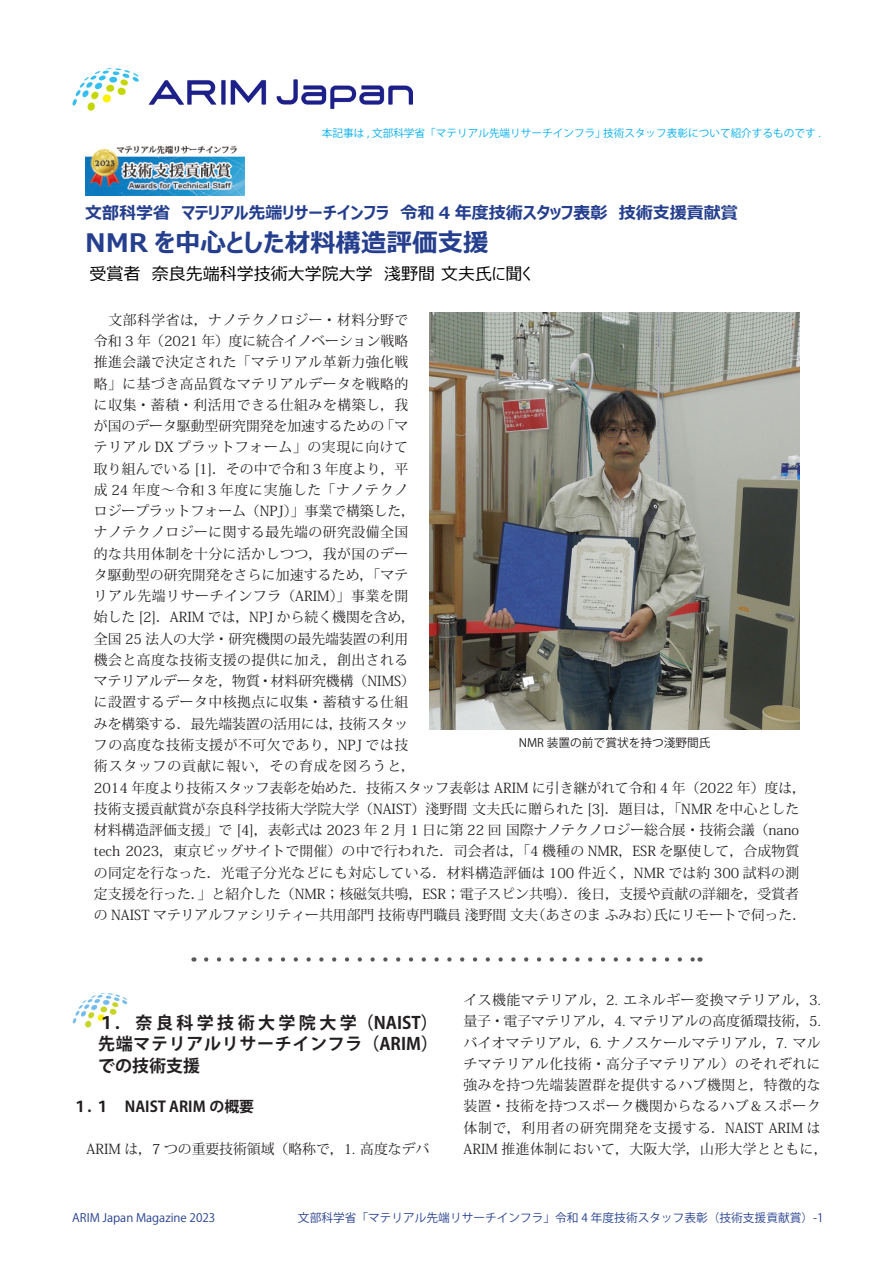
<style>
.page{position:relative;width:893px;height:1263px;background:#fff}
.page>*{position:absolute;margin:0;border:0;box-sizing:border-box;transform-origin:0 0}
.t1{font:700 25.5px "Meiryo UI";color:#253f8e}
.t2{font:700 16.95px/21.3px "Koz Go Pro";letter-spacing:.04em;color:#231f20;text-align:justify}
.t3{font:700 16.95px "Meiryo UI";color:#253f8e}
.t4{font:16.95px "Meiryo UI";color:#000}
.t5{font:700 14.85px "Koz Go Pro";color:#231f20}
.t6{font:13.8px/21.3px "Koz Min Pro";letter-spacing:.035em;color:#231f20}
.t7{font:13.8px/21.3px "Koz Min Pro";letter-spacing:.015em;color:#231f20}
.t8{font:11.7px "Koz Go Pro";color:#253f8e}
.t9{font:11.7px "Koz Go Pro";color:#231f20}
.t10{font:10.65px "Koz Go Pro";color:#00aeef}
</style>
<div class="page">
<img style="left:72px;top:69px;width:340px;height:42px">
<img style="left:72px;top:993px;width:56px;height:35px">
<img style="left:85px;top:145px;width:160px;height:51px">
<img style="left:430px;top:313px;width:370px;height:416px">
<svg style="left:206px;top:957px;width:487px;height:4px"></svg>
<p class="t10" style="left:322px;top:126px;width:500px">本記事は , 文部科学省「マテリアル先端リサーチインフラ」技術スタッフ表彰について紹介するものです .</p>
<p class="t3" style="left:85px;top:201px;width:654px">文部科学省　マテリアル先端リサーチインフラ　令和 4 年度技術スタッフ表彰　技術支援貢献賞</p>
<h1 class="t1" style="left:85px;top:225px;width:405px">NMR を中心とした材料構造評価支援</h1>
<p class="t4" style="left:90px;top:262px;width:443px">受賞者　奈良先端科学技術大学院大学　淺野間 文夫氏に聞く</p>
<p class="t6" style="left:94px;top:308px;width:323px">　文部科学省は，ナノテクノロジー・材料分野で令和 3 年（2021 年）度に統合イノベーション戦略推進会議で決定された「マテリアル革新力強化戦略」に基づき高品質なマテリアルデータを戦略的に収集・蓄積・利活用できる仕組みを構築し，我が国のデータ駆動型研究開発を加速するための「マテリアル DX プラットフォーム」の実現に向けて取り組んでいる [1]．その中で令和 3 年度より，平成 24 年度〜令和 3 年度に実施した「ナノテクノロジープラットフォーム（NPJ）」事業で構築した，ナノテクノロジーに関する最先端の研究設備全国的な共用体制を十分に活かしつつ，我が国のデータ駆動型の研究開発をさらに加速するため，「マテリアル先端リサーチインフラ（ARIM）」事業を開始した [2]．ARIM では，NPJ から続く機関を含め，全国 25 法人の大学・研究機関の最先端装置の利用機会と高度な技術支援の提供に加え，創出されるマテリアルデータを，物質・材料研究機構（NIMS）に設置するデータ中核拠点に収集・蓄積する仕組みを構築する．最先端装置の活用には，技術スタッフの高度な技術支援が不可欠であり，NPJ では技術スタッフの貢献に報い，その育成を図ろうと，</p>
<p class="t9" style="left:519px;top:735px;width:193px">NMR 装置の前で賞状を持つ淺野間氏</p>
<p class="t7" style="left:94px;top:776px;width:714px">2014 年度より技術スタッフ表彰を始めた．技術スタッフ表彰は ARIM に引き継がれて令和 4 年（2022 年）度は，技術支援貢献賞が奈良科学技術大学院大学（NAIST）淺野間 文夫氏に贈られた [3]．題目は，「NMR を中心とした材料構造評価支援」で [4]，表彰式は 2023 年 2 月 1 日に第 22 回 国際ナノテクノロジー総合展・技術会議（nano tech 2023，東京ビッグサイトで開催）の中で行われた．司会者は，「4 機種の NMR，ESR を駆使して，合成物質の同定を行なった．光電子分光などにも対応している．材料構造評価は 100 件近く，NMR では約 300 試料の測定支援を行った．」と紹介した（NMR；核磁気共鳴，ESR；電子スピン共鳴）．後日，支援や貢献の詳細を，受賞者の NAIST マテリアルファシリティー共用部門 技術専門職員 淺野間 文夫（あさのま ふみお）氏にリモートで伺った．</p>
<p class="t2" style="left:98px;top:1013px;width:341px">１．奈良科学技術大学院大学（NAIST）先端マテリアルリサーチインフラ（ARIM）での技術支援</p>
<p class="t5" style="left:73px;top:1097px;width:183px">１．１　NAIST ARIM の概要</p>
<p class="t7" style="left:73px;top:1138px;width:358px">　ARIM は，7 つの重要技術領域（略称で，1. 高度なデバ</p>
<p class="t6" style="left:463px;top:989px;width:365px">イス機能マテリアル，2. エネルギー変換マテリアル，3.量子・電子マテリアル，4. マテリアルの高度循環技術，5.バイオマテリアル，6. ナノスケールマテリアル，7. マルチマテリアル化技術・高分子マテリアル）のそれぞれに強みを持つ先端装置群を提供するハブ機関と，特徴的な装置・技術を持つスポーク機関からなるハブ＆スポーク体制で，利用者の研究開発を支援する．NAIST ARIM は<br>ARIM 推進体制において，大阪大学，山形大学とともに，</p>
<p class="t8" style="left:72px;top:1210px;width:145px">ARIM Japan Magazine 2023</p>
<p class="t8" style="left:298px;top:1210px;width:527px">文部科学省「マテリアル先端リサーチインフラ」令和 4 年度技術スタッフ表彰（技術支援貢献賞）-1</p>
</div>
